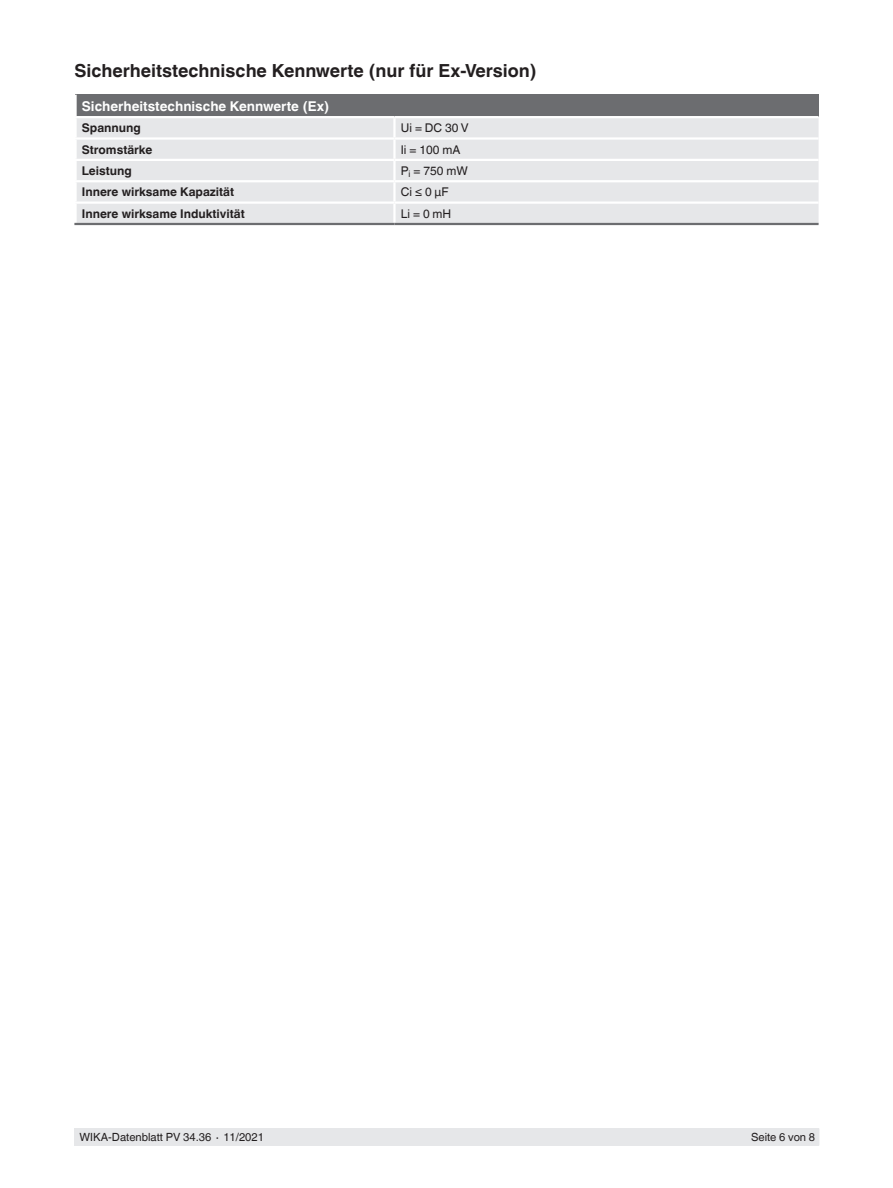
<style>
.page{position:relative;width:893px;height:1188px;background:#fff}
.page>*{position:absolute;margin:0;border:0;box-sizing:border-box;transform-origin:0 0}
.t1{font:700 18px "Helvetica World";color:#231f20}
.t2{font:700 13.5px "Helvetica World";color:#fff}
.t3{font:700 12px "Helvetica World";color:#231f20}
.t4{font:12px "Helvetica World";color:#231f20}
.t5{font:11.25px "Helvetica World";color:#231f20}
</style>
<div class="page">
<div style="left:75px;top:1128px;width:744px;height:17px;background:#e6e7e9"></div>
<div style="left:76px;top:95px;width:743px;height:22px;background:#6c6d70"></div>
<div style="left:77px;top:118px;width:742px;height:105px;background:#e6e7e9"></div>
<hr style="left:393px;top:118px;width:3px;height:19px;background:#fff">
<hr style="left:74px;top:137px;width:320px;height:3px;background:#fff">
<hr style="left:394px;top:137px;width:425px;height:3px;background:#fff">
<hr style="left:393px;top:140px;width:3px;height:19px;background:#fff">
<hr style="left:74px;top:159px;width:320px;height:2px;background:#fff">
<hr style="left:394px;top:159px;width:425px;height:2px;background:#fff">
<hr style="left:393px;top:161px;width:3px;height:19px;background:#fff">
<hr style="left:74px;top:180px;width:320px;height:2px;background:#fff">
<hr style="left:394px;top:180px;width:425px;height:2px;background:#fff">
<hr style="left:393px;top:182px;width:3px;height:19px;background:#fff">
<hr style="left:74px;top:201px;width:320px;height:3px;background:#fff">
<hr style="left:394px;top:201px;width:425px;height:3px;background:#fff">
<hr style="left:393px;top:204px;width:3px;height:19px;background:#fff">
<hr style="left:74px;top:95px;width:3px;height:21px;background:#fff">
<hr style="left:74px;top:116px;width:320px;height:2px;background:#fff">
<hr style="left:394px;top:116px;width:425px;height:2px;background:#fff">
<hr style="left:74px;top:223px;width:320px;height:2px;background:#6c6d70">
<hr style="left:394px;top:223px;width:425px;height:2px;background:#6c6d70">
<h1 class="t1" style="left:74px;top:60px;width:464px">Sicherheitstechnische Kennwerte (nur für Ex-Version)</h1>
<p class="t2" style="left:82px;top:98px;width:249px">Sicherheitstechnische Kennwerte (Ex)</p>
<p class="t3" style="left:82px;top:121px;width:61px">Spannung</p>
<p class="t4" style="left:401px;top:121px;width:69px">Ui = DC 30 V</p>
<p class="t3" style="left:82px;top:142px;width:72px">Stromstärke</p>
<p class="t4" style="left:401px;top:142px;width:61px">Ii = 100 mA</p>
<p class="t3" style="left:82px;top:164px;width:51px">Leistung</p>
<p class="t4" style="left:401px;top:164px;width:68px">P<sub>i</sub> = 750 mW</p>
<p class="t3" style="left:82px;top:185px;width:154px">Innere wirksame Kapazität</p>
<p class="t4" style="left:401px;top:185px;width:49px">Ci ≤ 0 μF</p>
<p class="t3" style="left:82px;top:206px;width:164px">Innere wirksame Induktivität</p>
<p class="t4" style="left:401px;top:206px;width:52px">Li = 0 mH</p>
<p class="t5" style="left:80px;top:1131px;width:186px">WIKA-Datenblatt PV 34.36 ∙ 11/2021</p>
<p class="t5" style="left:751px;top:1131px;width:66px">Seite 6 von 8</p>
</div>
